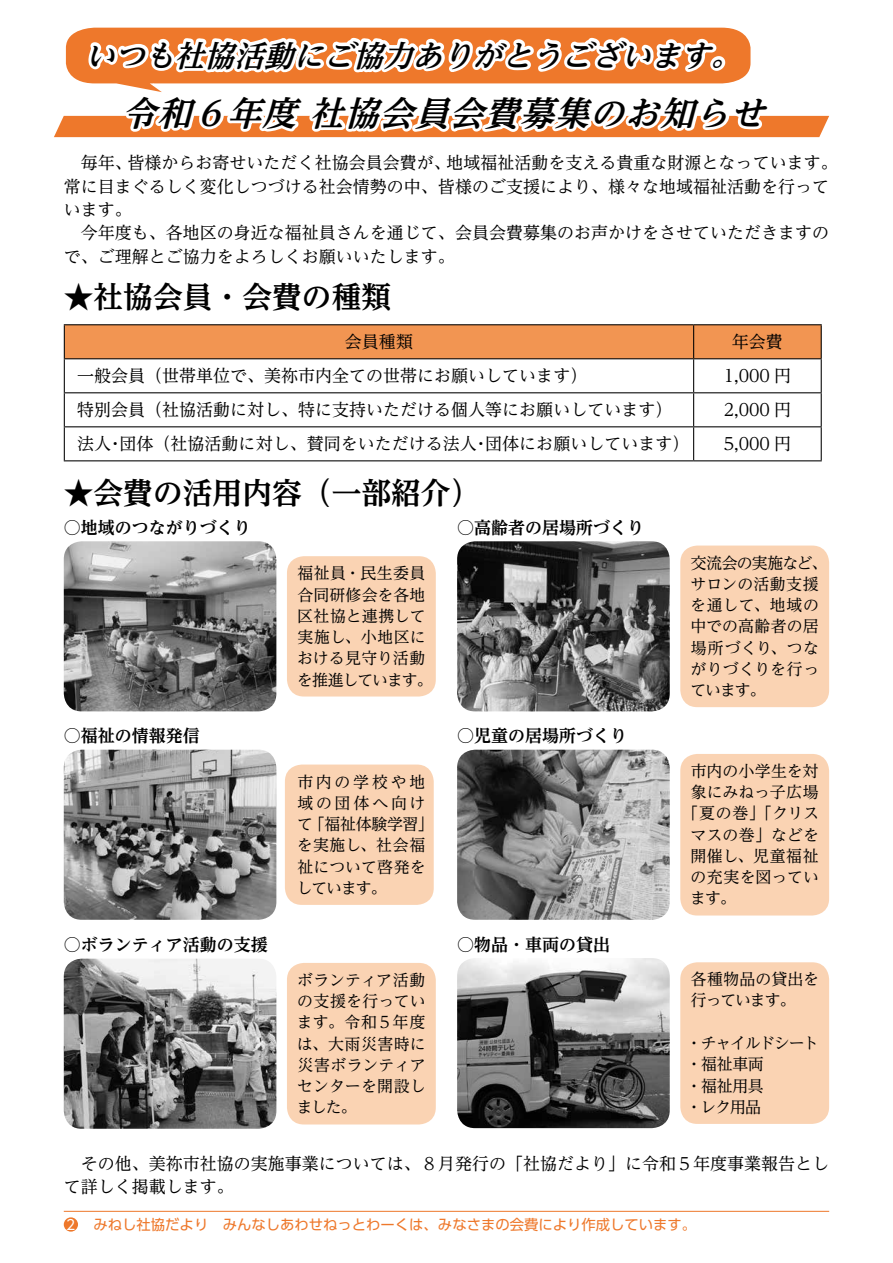
<style>
.page{position:relative;width:893px;height:1263px;background:#fff}
.page>*{position:absolute;margin:0;border:0;box-sizing:border-box;transform-origin:0 0}
.t1{font:italic 700 34.05px "UD Reimin Pro";color:#000}
.t2{font:700 29.7px "UD Reimin Pro";color:#000}
.t3{font:italic 700 29.7px "UD Reimin Pro";color:#000}
.t4{font:16.95px/23.4px "UD Reimin Pro";color:#000}
.t5{font:700 16.95px "UD Reimin Pro";color:#000}
.t6{font:15.9px/21.3px "UD Reimin Pro";color:#000}
.t7{font:15.9px/21.3px "UD Reimin Pro";letter-spacing:-.055em;color:#000}
.t8{font:14.4px "UD Shin Go Pro";color:#ee782b}
.t9{font:13.8px "UD Shin Go Pro";color:#fff}
</style>
<div class="page">
<hr style="left:64px;top:1211px;width:765px;height:1px;background:#ee782b">
<div style="left:64px;top:1217px;width:14px;height:14px;background:#ee782b;border-radius:50%"></div>
<div style="left:287px;top:556px;width:149px;height:140px;background:#fad3b3;border-radius:17px"></div>
<div style="left:285px;top:764px;width:149px;height:141px;background:#fad3b3;border-radius:17px"></div>
<div style="left:287px;top:963px;width:149px;height:161px;background:#fad3b3;border-radius:17px"></div>
<div style="left:680px;top:545px;width:149px;height:162px;background:#fad3b3;border-radius:17px"></div>
<div style="left:680px;top:754px;width:149px;height:161px;background:#fad3b3;border-radius:17px"></div>
<div style="left:680px;top:962px;width:149px;height:162px;background:#fad3b3;border-radius:17px"></div>
<svg style="left:54px;top:27px;width:775px;height:111px"></svg>
<div style="left:65px;top:325px;width:756px;height:33px;background:#f29552"></div>
<hr style="left:64px;top:324px;width:630px;height:1px;background:#000">
<hr style="left:64px;top:325px;width:1px;height:33px;background:#000">
<hr style="left:694px;top:324px;width:128px;height:1px;background:#000">
<hr style="left:693px;top:325px;width:1px;height:33px;background:#000">
<hr style="left:821px;top:325px;width:1px;height:33px;background:#000">
<hr style="left:64px;top:358px;width:630px;height:1px;background:#000">
<hr style="left:64px;top:359px;width:1px;height:33px;background:#000">
<hr style="left:694px;top:358px;width:128px;height:1px;background:#000">
<hr style="left:693px;top:359px;width:1px;height:33px;background:#000">
<hr style="left:821px;top:359px;width:1px;height:33px;background:#000">
<hr style="left:64px;top:392px;width:630px;height:1px;background:#000">
<hr style="left:64px;top:393px;width:1px;height:33px;background:#000">
<hr style="left:694px;top:392px;width:128px;height:1px;background:#000">
<hr style="left:693px;top:393px;width:1px;height:33px;background:#000">
<hr style="left:821px;top:393px;width:1px;height:33px;background:#000">
<hr style="left:64px;top:426px;width:630px;height:1px;background:#000">
<hr style="left:64px;top:427px;width:1px;height:33px;background:#000">
<hr style="left:694px;top:426px;width:128px;height:1px;background:#000">
<hr style="left:693px;top:427px;width:1px;height:33px;background:#000">
<hr style="left:821px;top:427px;width:1px;height:33px;background:#000">
<hr style="left:64px;top:460px;width:630px;height:1px;background:#000">
<hr style="left:694px;top:460px;width:128px;height:1px;background:#000">
<img style="left:64px;top:541px;width:212px;height:170px">
<img style="left:457px;top:541px;width:213px;height:170px">
<img style="left:64px;top:750px;width:212px;height:170px">
<img style="left:457px;top:750px;width:213px;height:170px">
<img style="left:64px;top:959px;width:212px;height:170px">
<img style="left:457px;top:958px;width:213px;height:170px">
<h2 class="t3" style="left:85px;top:31px;width:669px">いつも社協活動にご協力ありがとうございます。</h2>
<h1 class="t1" style="left:122px;top:85px;width:658px">令和６年度 社協会員会費募集のお知らせ</h1>
<p class="t4" style="left:64px;top:150px;width:775px">　毎年、皆様からお寄せいただく社協会員会費が、地域福祉活動を支える貴重な財源となっています。常に目まぐるしく変化しつづける社会情勢の中、皆様のご支援により、様々な地域福祉活動を行っています。<br>　今年度も、各地区の身近な福祉員さんを通じて、会員会費募集のお声かけをさせていただきますので、ご理解とご協力をよろしくお願いいたします。</p>
<h2 class="t2" style="left:64px;top:272px;width:329px">★社協会員・会費の種類</h2>
<p class="t4" style="left:345px;top:330px;width:70px">会員種類</p>
<p class="t4" style="left:732px;top:330px;width:53px">年会費</p>
<p class="t4" style="left:77px;top:364px;width:512px">一般会員（世帯単位で、美祢市内全ての世帯にお願いしています）</p>
<p class="t4" style="left:724px;top:364px;width:69px">1,000 円</p>
<p class="t4" style="left:77px;top:398px;width:597px">特別会員（社協活動に対し、特に支持いただける個人等にお願いしています）</p>
<p class="t4" style="left:724px;top:398px;width:69px">2,000 円</p>
<p class="t4" style="left:77px;top:432px;width:614px">法人・団体（社協活動に対し、賛同をいただける法人・団体にお願いしています）</p>
<p class="t4" style="left:724px;top:432px;width:69px">5,000 円</p>
<h2 class="t2" style="left:64px;top:468px;width:418px">★会費の活用内容（一部紹介）</h2>
<p class="t5" style="left:64px;top:513px;width:189px">○地域のつながりづくり</p>
<p class="t5" style="left:457px;top:513px;width:189px">○高齢者の居場所づくり</p>
<p class="t5" style="left:64px;top:722px;width:138px">○福祉の情報発信</p>
<p class="t5" style="left:64px;top:930px;width:206px">○ボランティア活動の支援</p>
<p class="t6" style="left:297px;top:562px;width:137px">福祉員・民生委員合同研修会を各地区社協と連携して実施し、小地区における見守り活動を推進しています。</p>
<p class="t6" style="left:296px;top:770px;width:139px">市内の学校や地域の団体へ向けて「福祉体験学習」を実施し、社会福祉について啓発をしています。</p>
<p class="t6" style="left:297px;top:969px;width:130px;text-align:justify">ボランティア活動の支援を行っています。令和５年度は、大雨災害時に災害ボランティアセンターを開設しました。</p>
<p class="t5" style="left:457px;top:722px;width:172px">○児童の居場所づくり</p>
<p class="t5" style="left:457px;top:930px;width:155px">○物品・車両の貸出</p>
<p class="t6" style="left:690px;top:551px;width:139px">交流会の実施など、サロンの活動支援を通して、地域の中での高齢者の居場所づくり、つながりづくりを行っています。</p>
<p class="t6" style="left:691px;top:760px;width:129px">市内の小学生を対</p>
<p class="t6" style="left:691px;top:781px;width:129px">象にみねっ子広場</p>
<p class="t6" style="left:682px;top:802px;width:138px">「夏の巻」「クリス</p>
<p class="t6" style="left:690px;top:823px;width:130px">マスの巻」などを</p>
<p class="t6" style="left:690px;top:845px;width:130px">開催し、児童福祉</p>
<p class="t6" style="left:690px;top:866px;width:130px">の充実を図ってい</p>
<p class="t6" style="left:690px;top:887px;width:47px">ます。</p>
<p class="t6" style="left:691px;top:968px;width:130px">各種物品の貸出を行っています。</p>
<p class="t7" style="left:686px;top:1032px;width:134px">・チャイルドシート・福祉車両<br>・福祉用具<br>・レク用品</p>
<p class="t4" style="left:64px;top:1151px;width:767px">　その他、美祢市社協の実施事業については、８月発行の「社協だより」に令和５年度事業報告として詳しく掲載します。</p>
<p class="t9" style="left:66px;top:1213px;width:9px">2</p>
<p class="t8" style="left:94px;top:1213px;width:604px">みねし社協だより　みんなしあわせねっとわーくは、みなさまの会費により作成しています。</p>
</div>
